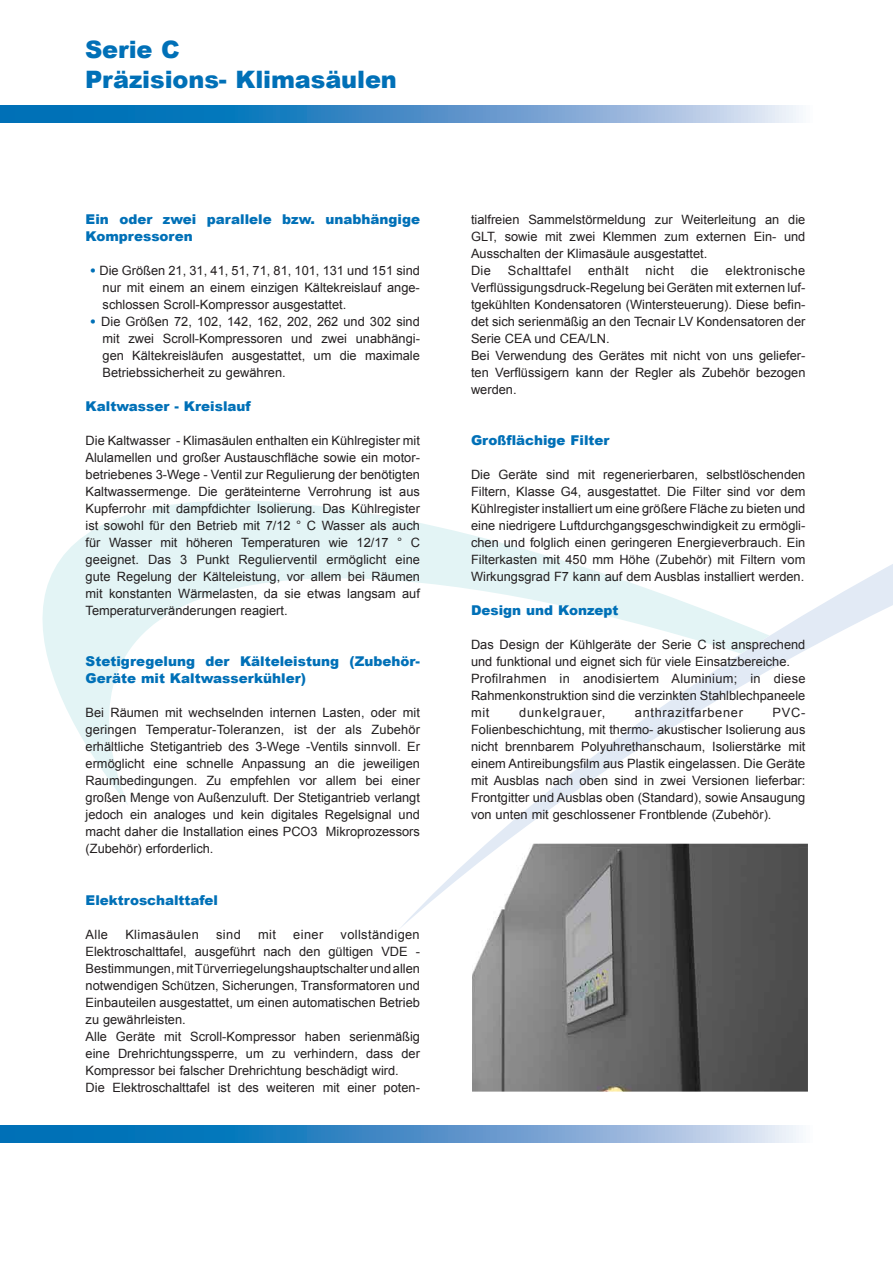
<style>
.page{position:relative;width:893px;height:1263px;background:#fff}
.page>*{position:absolute;margin:0;border:0;box-sizing:border-box;transform-origin:0 0}
.t1{font:900 24px/30px "Arial";letter-spacing:-.005em;color:#0070b7}
.t2{font:900 13.5px/17px "Arial";color:#0070b7}
.t3{font:12.9px/17px "Arial";color:#231f20;text-align:justify}
.t4{font:12.9px "Arial";letter-spacing:.055em;color:#231f20}
.t5{font:12.9px "Arial";letter-spacing:.025em;color:#231f20}
.t6{font:12.9px "Arial";letter-spacing:.03em;color:#231f20}
.s1{font-weight:900;color:#0070b7}
</style>
<div class="page">
<svg style="left:401px;top:564px;width:491px;height:363px"></svg>
<svg style="left:42px;top:500px;width:727px;height:306px"></svg>
<svg style="left:0;top:1125px;width:799px;height:18px;background:#5297cb"></svg>
<svg style="left:0;top:105px;width:799px;height:17px;background:#5297cb"></svg>
<svg style="left:892px;top:564px;width:1px;height:41px"></svg>
<img style="left:472px;top:844px;width:336px;height:247px">
<h1 class="t1" style="left:85px;top:33px;width:313px">Serie C<br>Präzisions- Klimasäulen</h1>
<p class="t2" style="left:86px;top:210px;width:336px">Ein oder zwei parallele bzw. unabhängige<br>Kompressoren</p>
<p class="t3" style="left:103px;top:262px;width:319px;text-indent:-13px"><span class="s1">•</span> Die Größen 21, 31, 41, 51, 71, 81, 101, 131 und 151 sind nur mit einem an einem einzigen Kältekreislauf ange&shy;schlossen Scroll-Kompressor ausgestattet.</p>
<p class="t3" style="left:103px;top:313px;width:319px;text-indent:-13px"><span class="s1">•</span> Die Größen 72, 102, 142, 162, 202, 262 und 302 sind mit zwei Scroll-Kompressoren und zwei unabhängi&shy;gen Kältekreisläufen ausgestattet, um die maximale Betriebssicherheit zu gewähren.</p>
<p class="t2" style="left:86px;top:397px;width:167px">Kaltwasser - Kreislauf</p>
<p class="t3" style="left:86px;top:432px;width:336px">Die Kaltwasser - Klimasäulen enthalten ein Kühlregister mit Alulamellen und großer Austauschfläche sowie ein motor&shy;betriebenes 3-Wege - Ventil zur Regulierung der benötigten Kaltwassermenge. Die geräteinterne Verrohrung ist aus Kupferrohr mit dampfdichter Isolierung. Das Kühlregister ist sowohl für den Betrieb mit 7/12 ° C Wasser als auch für Wasser mit höheren Temperaturen wie 12/17 ° C geeignet. Das 3 Punkt Regulierventil ermöglicht eine gute Regelung der Kälteleistung, vor allem bei Räumen mit konstanten Wärmelasten, da sie etwas langsam auf Temperaturveränderungen reagiert.</p>
<p class="t2" style="left:86px;top:653px;width:336px">Stetigregelung der Kälteleistung (Zubehör-<br>Geräte mit Kaltwasserkühler)</p>
<p class="t3" style="left:86px;top:704px;width:336px">Bei Räumen mit wechselnden internen Lasten, oder mit geringen Temperatur-Toleranzen, ist der als Zubehör erhältliche Stetigantrieb des 3-Wege -Ventils sinnvoll. Er ermöglicht eine schnelle Anpassung an die jeweiligen Raumbedingungen. Zu empfehlen vor allem bei einer großen Menge von Außenzuluft. Der Stetigantrieb verlangt jedoch ein analoges und kein digitales Regelsignal und macht daher die Installation eines PCO3 Mikroprozessors (Zubehör) erforderlich.</p>
<p class="t2" style="left:86px;top:891px;width:134px">Elektroschalttafel</p>
<p class="t3" style="left:86px;top:926px;width:24px">Alle</p>
<p class="t6" style="left:125px;top:925px;width:75px">Klimasäulen</p>
<p class="t3" style="left:216px;top:926px;width:26px">sind</p>
<p class="t3" style="left:258px;top:926px;width:19px">mit</p>
<p class="t3" style="left:293px;top:926px;width:31px">einer</p>
<p class="t3" style="left:86px;top:926px;width:336px;text-align:left;text-indent:255px">vollständigen Elektroschalttafel, ausgeführt nach den gültigen VDE - Bestimmungen, mit Türverriegelungshauptschalter und allen notwendigen Schützen, Sicherungen, Transformatoren und Einbauteilen ausgestattet, um einen automatischen Betrieb zu gewährleisten.<br>Alle Geräte mit Scroll-Kompressor haben serienmäßig eine Drehrichtungssperre, um zu verhindern, dass der Kompressor bei falscher Drehrichtung beschädigt wird.<br>Die Elektroschalttafel ist des weiteren mit einer poten-</p>
<p class="t3" style="left:471px;top:211px;width:336px;text-align:left">tialfreien Sammelstörmeldung zur Weiterleitung an die GLT, sowie mit zwei Klemmen zum externen Ein- und Ausschalten der Klimasäule ausgestattet.<br>Die</p>
<p class="t5" style="left:508px;top:262px;width:65px">Schalttafel</p>
<p class="t5" style="left:588px;top:262px;width:42px">enthält</p>
<p class="t3" style="left:645px;top:262px;width:30px">nicht</p>
<p class="t3" style="left:691px;top:262px;width:19px">die</p>
<p class="t3" style="left:471px;top:262px;width:336px;text-align:left;text-indent:255px">elektronische Verflüssigungsdruck-Regelung bei Geräten mit externen luf&shy;tgekühlten Kondensatoren (Wintersteuerung). Diese befin&shy;det sich serienmäßig an den Tecnair LV Kondensatoren der Serie CEA und CEA/LN.<br>Bei Verwendung des Gerätes mit nicht von uns geliefer&shy;ten Verflüssigern kann der Regler als Zubehör bezogen werden.</p>
<p class="t2" style="left:471px;top:431px;width:140px">Großflächige Filter</p>
<p class="t3" style="left:471px;top:466px;width:336px">Die Geräte sind mit regenerierbaren, selbstlöschenden Filtern, Klasse G4, ausgestattet. Die Filter sind vor dem Kühlregister installiert um eine größere Fläche zu bieten und eine niedrigere Luftdurchgangsgeschwindigkeit zu ermögli&shy;chen und folglich einen geringeren Energieverbrauch. Ein Filterkasten mit 450 mm Höhe (Zubehör) mit Filtern vom Wirkungsgrad F7 kann auf dem Ausblas installiert werden.</p>
<p class="t2" style="left:471px;top:602px;width:149px">Design und Konzept</p>
<p class="t3" style="left:471px;top:636px;width:336px;text-align:left">Das Design der Kühlgeräte der Serie C ist ansprechend und funktional und eignet sich für viele Einsatzbereiche.<br>Profilrahmen in anodisiertem Aluminium; in diese Rahmenkonstruktion sind die verzinkten Stahlblechpaneele mit</p>
<p class="t3" style="left:471px;top:704px;width:336px;text-indent:302px">PVC-Folienbeschichtung, mit thermo- akustischer Isolierung aus nicht brennbarem Polyuhrethanschaum, Isolierstärke mit einem Antireibungsfilm aus Plastik eingelassen. Die Geräte mit Ausblas nach oben sind in zwei Versionen lieferbar:<br>Frontgitter und Ausblas oben (Standard), sowie Ansaugung von unten mit geschlossener Frontblende (Zubehör).</p>
<p class="t4" style="left:519px;top:704px;width:88px">dunkelgrauer,</p>
<p class="t4" style="left:635px;top:704px;width:110px">anthrazitfarbener</p>
</div>
